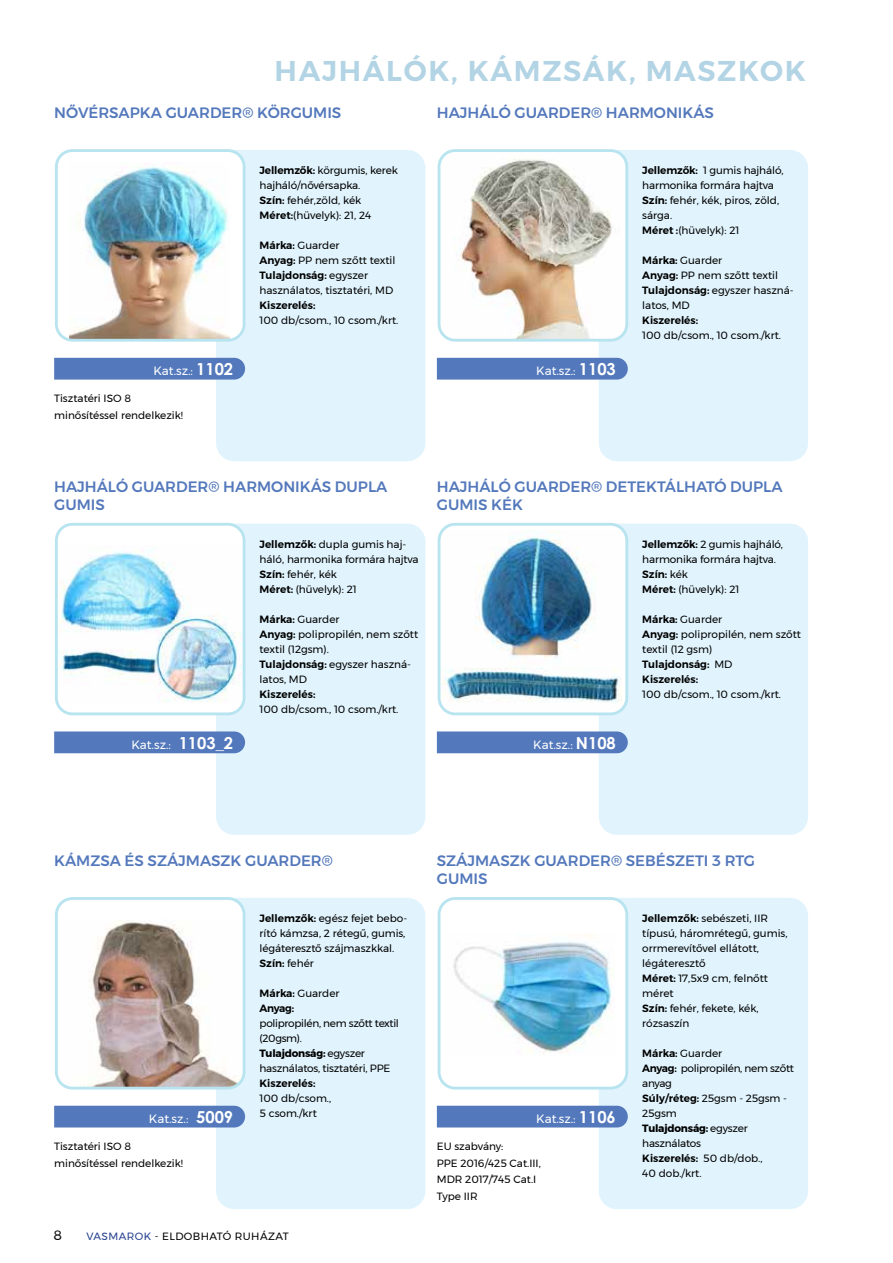
<style>
.page{position:relative;width:893px;height:1263px;background:#fff}
.page>*{position:absolute;margin:0;border:0;box-sizing:border-box;transform-origin:0 0}
.t1{font:600 28.5px "Montserrat";letter-spacing:.06em;color:#b2d4e4}
.t2{font:500 15px/18px "Montserrat";color:#5378bb}
.t3{font:13.5px "Montserrat";color:#000}
.t4{font:12px "Montserrat";color:#fff}
.t5{font:10.5px/15px "Montserrat";color:#000}
.t6{font:10.5px/15px "Montserrat";letter-spacing:-.02em;color:#000}
.t7{font:10.5px/15px "Montserrat";letter-spacing:-.03em;color:#000}
.t8{font:600 10.5px/15px "Montserrat";color:#000}
.t9{font:10.5px "Montserrat";letter-spacing:.04em;color:#000}
.s1{font-family:"Century Gothic";font-weight:700;font-size:16.5px}
.s2{font-weight:600}
.s3{font-weight:400}
.s4{font-weight:700}
.s5{color:#25408f}
</style>
<div class="page">
<div style="left:216px;top:150px;width:209px;height:311px;background:#e1f4fd;border-radius:18px"></div>
<div style="left:56px;top:151px;width:188px;height:189px;background:#fff;border-radius:16px"></div>
<img style="left:69px;top:163px;width:161px;height:175px">
<div style="left:55px;top:149px;width:190px;height:193px;border:3px solid #b8e4f0;border-radius:16px"></div>
<div style="left:54px;top:358px;width:191px;height:22px;background:#5378bb"></div>
<div style="left:599px;top:150px;width:209px;height:311px;background:#e1f4fd;border-radius:18px"></div>
<img style="left:442px;top:153px;width:182px;height:185px">
<div style="left:438px;top:149px;width:190px;height:193px;border:3px solid #b8e4f0;border-radius:16px"></div>
<div style="left:437px;top:358px;width:191px;height:22px;background:#5378bb"></div>
<div style="left:216px;top:524px;width:209px;height:311px;background:#e1f4fd;border-radius:18px"></div>
<div style="left:56px;top:524px;width:188px;height:190px;background:#fff;border-radius:16px"></div>
<img style="left:59px;top:550px;width:182px;height:152px">
<div style="left:55px;top:523px;width:190px;height:192px;border:3px solid #b8e4f0;border-radius:16px"></div>
<div style="left:54px;top:731px;width:191px;height:22px;background:#5378bb"></div>
<div style="left:599px;top:524px;width:209px;height:311px;background:#e1f4fd;border-radius:18px"></div>
<img style="left:440px;top:530px;width:183px;height:181px">
<div style="left:438px;top:523px;width:190px;height:192px;border:3px solid #b8e4f0;border-radius:16px"></div>
<div style="left:437px;top:731px;width:191px;height:22px;background:#5378bb"></div>
<div style="left:599px;top:898px;width:209px;height:311px;background:#e1f4fd;border-radius:18px"></div>
<div style="left:439px;top:898px;width:188px;height:190px;background:#fff;border-radius:16px"></div>
<img style="left:453px;top:933px;width:159px;height:120px">
<div style="left:438px;top:897px;width:190px;height:192px;border:3px solid #b8e4f0;border-radius:16px"></div>
<div style="left:437px;top:1106px;width:191px;height:21px;background:#5378bb"></div>
<div style="left:216px;top:898px;width:209px;height:311px;background:#e1f4fd;border-radius:18px"></div>
<div style="left:56px;top:898px;width:188px;height:190px;background:#fff;border-radius:16px"></div>
<img style="left:57px;top:920px;width:186px;height:168px">
<div style="left:55px;top:897px;width:190px;height:192px;border:3px solid #b8e4f0;border-radius:16px"></div>
<div style="left:54px;top:1106px;width:191px;height:21px;background:#5378bb"></div>
<h1 class="t1" style="left:275px;top:48px;width:533px">HAJHÁLÓK, KÁMZSÁK, MASZKOK</h1>
<h2 class="t2" style="left:54px;top:104px;width:289px">NŐVÉRSAPKA GUARDER® KÖRGUMIS</h2>
<p class="t4" style="left:153px;top:361px;width:81px">Kat.sz.: <span class="s1">1102</span></p>
<p class="t5" style="left:54px;top:390px;width:130px;line-height:16.5px">Tisztatéri ISO 8 minősítéssel rendelkezik!</p>
<p class="t5" style="left:260px;top:163px;width:140px"><span class="s2">Jellemzők:</span> körgumis, kerek hajháló/nővérsapka.<br><span class="s2">Szín:</span> fehér,zöld, kék<br><span class="s2">Méret:</span>(hüvelyk): 21, 24</p>
<p class="t5" style="left:260px;top:238px;width:137px"><span class="s2">Márka:</span> Guarder<br><span class="s2">Anyag:</span> PP nem szőtt textil<br><span class="s2">Tulajdonság:</span> egyszer használatos, tisztatéri, MD</p>
<p class="t8" style="left:260px;top:298px;width:58px">Kiszerelés:</p>
<p class="t5" style="left:260px;top:313px;width:140px">100 db/csom., 10 csom./krt.</p>
<h2 class="t2" style="left:437px;top:104px;width:279px">HAJHÁLÓ GUARDER® HARMONIKÁS</h2>
<p class="t4" style="left:536px;top:361px;width:81px">Kat.sz.: <span class="s1">1103</span></p>
<p class="t5" style="left:642px;top:163px;width:143px"><span class="s2">Jellemzők:</span> 1 gumis hajháló, harmonika formára hajtva<br><span class="s2">Szín:</span> fehér, kék, piros, zöld, sárga.<br><span class="s2">Méret :</span>(hüvelyk): 21</p>
<p class="t5" style="left:642px;top:253px;width:153px"><span class="s2">Márka:</span> Guarder<br><span class="s2">Anyag:</span> PP nem szőtt textil<br><span class="s2">Tulajdonság:</span> egyszer haszná&shy;latos, MD</p>
<p class="t8" style="left:642px;top:313px;width:58px">Kiszerelés:</p>
<p class="t5" style="left:642px;top:328px;width:140px">100 db/csom., 10 csom./krt.</p>
<h2 class="t2" style="left:54px;top:477px;width:335px">HAJHÁLÓ GUARDER® HARMONIKÁS DUPLA<br>GUMIS</h2>
<h2 class="t2" style="left:437px;top:477px;width:347px">HAJHÁLÓ GUARDER® DETEKTÁLHATÓ DUPLA<br>GUMIS KÉK</h2>
<p class="t5" style="left:260px;top:536px;width:161px"><span class="s2">Jellemzők:</span> dupla gumis haj&shy;háló, harmonika formára hajtva<br><span class="s2">Szín:</span> fehér, kék<br><span class="s2">Méret:</span> (hüvelyk): 21</p>
<p class="t5" style="left:260px;top:611px;width:160px"><span class="s2">Márka:</span> Guarder<br><span class="s2">Anyag:</span> polipropilén, nem szőtt textil (12gsm).<br><span class="s2">Tulajdonság:</span> egyszer haszná&shy;latos, MD</p>
<p class="t8" style="left:260px;top:686px;width:58px">Kiszerelés:</p>
<p class="t5" style="left:260px;top:701px;width:140px">100 db/csom., 10 csom./krt.</p>
<p class="t5" style="left:642px;top:536px;width:142px"><span class="s2">Jellemzők:</span> 2 gumis hajháló, harmonika formára hajtva.<br><span class="s2">Szín:</span> kék<br><span class="s2">Méret:</span> (hüvelyk): 21</p>
<p class="t5" style="left:642px;top:611px;width:160px"><span class="s2">Márka:</span> Guarder<br><span class="s2">Anyag:</span> polipropilén, nem szőtt textil (12 gsm)<br><span class="s2">Tulajdonság:</span> MD<br><span class="s2">Kiszerelés:</span></p>
<p class="t5" style="left:642px;top:686px;width:140px">100 db/csom., 10 csom./krt.</p>
<p class="t4" style="left:131px;top:735px;width:103px">Kat.sz.: <span class="s1">1103_2</span></p>
<p class="t4" style="left:533px;top:735px;width:84px">Kat.sz.: <span class="s1">N108</span></p>
<h2 class="t2" style="left:54px;top:851px;width:280px">KÁMZSA ÉS SZÁJMASZK GUARDER®</h2>
<h2 class="t2" style="left:437px;top:851px;width:320px">SZÁJMASZK GUARDER® SEBÉSZETI 3 RTG<br>GUMIS</h2>
<p class="t4" style="left:149px;top:1109px;width:86px">Kat.sz.: <span class="s1">5009</span></p>
<p class="t5" style="left:54px;top:1138px;width:130px;line-height:16.5px">Tisztatéri ISO 8 minősítéssel rendelkezik!</p>
<p class="t5" style="left:260px;top:910px;width:149px"><span class="s2">Jellemzők:</span> egész fejet bebo&shy;rító kámzsa, 2 rétegű, gumis, légáteresztő szájmaszkkal.<br><span class="s2">Szín:</span> fehér</p>
<p class="t8" style="left:260px;top:985px;width:82px">Márka: <span class="s3">Guarder<br></span>Anyag:</p>
<p class="t7" style="left:260px;top:1015px;width:141px">polipropilén, nem szőtt textil (20gsm).<br><span class="s4">Tulajdonság:</span> egyszer használatos, tisztatéri, PPE</p>
<p class="t8" style="left:260px;top:1075px;width:58px">Kiszerelés:</p>
<p class="t5" style="left:260px;top:1090px;width:73px">100 db/csom.,<br>5 csom./krt</p>
<p class="t4" style="left:536px;top:1109px;width:81px">Kat.sz.: <span class="s1">1106</span></p>
<p class="t5" style="left:437px;top:1138px;width:105px;line-height:16.5px">EU szabvány:<br>PPE 2016/425 Cat.III,<br>MDR 2017/745 Cat.I<br>Type IIR</p>
<p class="t5" style="left:642px;top:910px;width:147px"><span class="s2">Jellemzők:</span> sebészeti, IIR típusú, háromrétegű, gumis, orrmerevítővel ellátott, légáteresztő<br><span class="s2">Méret:</span> 17,5x9 cm, felnőtt méret<br><span class="s2">Szín:</span> fehér, fekete, kék, rózsaszín</p>
<p class="t6" style="left:642px;top:1045px;width:153px"><span class="s2">Márka:</span> Guarder<br><span class="s2">Anyag:</span> polipropilén, nem szőtt anyag<br><span class="s2">Súly/réteg:</span> 25gsm - 25gsm -<br>25gsm<br><span class="s4">Tulajdonság:</span> egyszer használatos<br><span class="s2">Kiszerelés:</span> 50 db/dob.,<br>40 dob./krt.</p>
<p class="t3" style="left:54px;top:1224px;width:10px">8</p>
<p class="t9" style="left:87px;top:1228px;width:204px"><span class="s5">VASMAROK</span> - ELDOBHATÓ RUHÁZAT</p>
</div>
